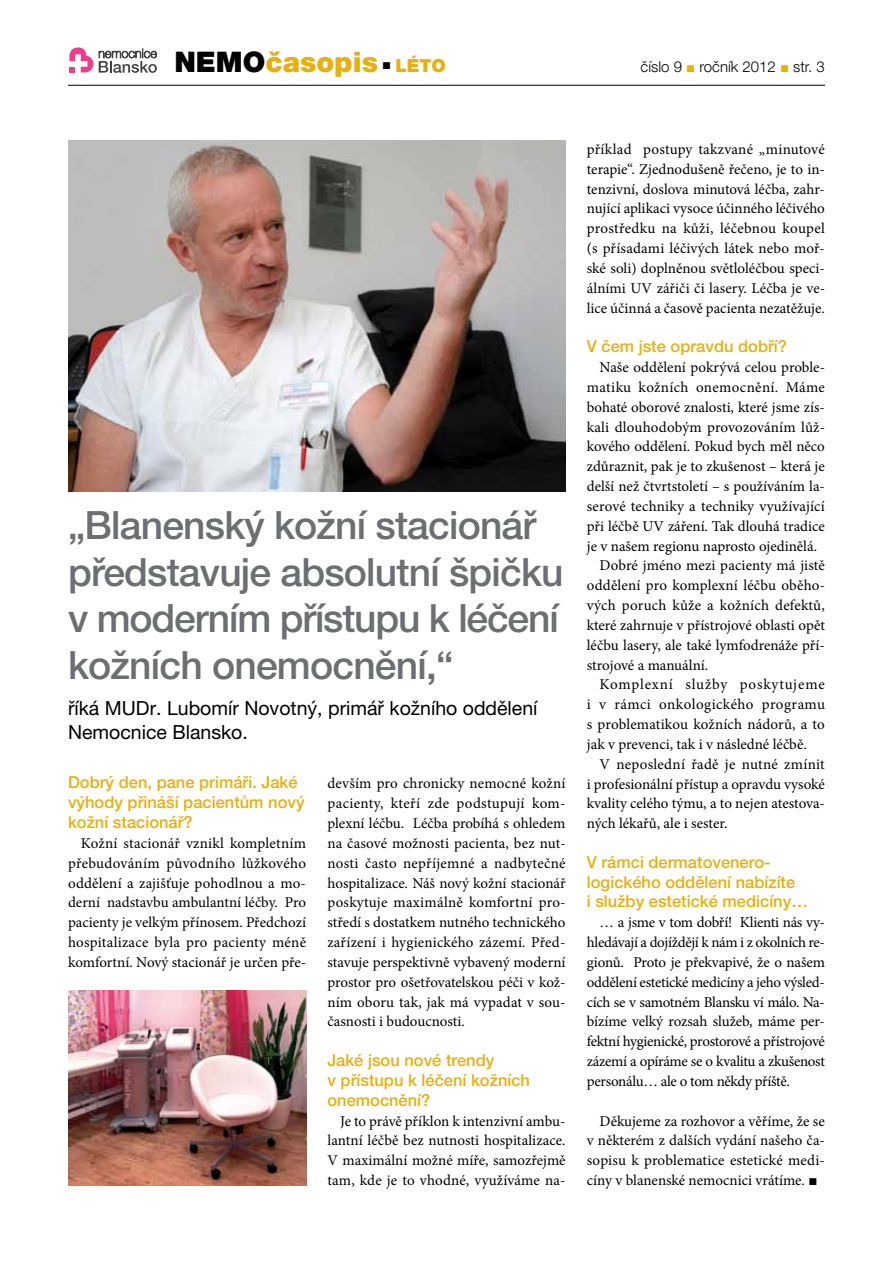
<style>
.page{position:relative;width:893px;height:1263px;background:#fff}
.page>*{position:absolute;margin:0;border:0;box-sizing:border-box;transform-origin:0 0}
.t1{font:500 39px/46.8px "Helvetica Neue LT Pro";letter-spacing:-.02em;color:#6d6e71}
.t2{font:900 28.35px "Helvetica Neue LT Pro";color:#e7b00f}
.t3{font:19.5px/23.4px "Helvetica Neue LT Pro";color:#000}
.t4{font:500 16.5px/19.8px "Helvetica Neue LT Pro";color:#e7b00f}
.t5{font:15px/19.8px "Minion Pro";color:#000;text-align:justify}
.t6{font:15px "Minion Pro";letter-spacing:.02em;color:#000}
.t7{font:15px "Minion Pro";letter-spacing:.03em;color:#000}
.t8{font:15px "Minion Pro";letter-spacing:.055em;color:#000}
.t9{font:300 15px "Helvetica Neue LT Pro";color:#000}
.s1{color:#000}
.s2{font-family:"Times New Roman";font-weight:400;font-size:15px;color:#000}
.s3{font-size:18px}
.s4{font-family:"Times New Roman";font-weight:400;color:#e7b00f}
.s5{font-family:"Times New Roman"}
</style>
<div class="page">
<hr style="left:68px;top:85px;width:757px;height:1px;background:#000">
<svg style="left:69px;top:47px;width:24px;height:26px"></svg>
<svg style="left:99px;top:49px;width:58px;height:24px"></svg>
<img style="left:68px;top:141px;width:498px;height:350px">
<img style="left:68px;top:991px;width:238px;height:194px">
<h2 class="t2" style="left:174px;top:45px;width:273px"><span class="s1">NEMO</span>časopis <span class="s2">■</span> <span class="s3">LÉTO</span></h2>
<p class="t9" style="left:641px;top:57px;width:186px">číslo 9 <span class="s4">■</span> ročník 2012 <span class="s4">■</span> str. 3</p>
<h1 class="t1" style="left:68px;top:501px;width:497px">„Blanenský kožní stacionář představuje absolutní špičku v moderním přístupu k léčení kožních onemocnění,“</h1>
<h3 class="t3" style="left:68px;top:696px;width:471px">říká MUDr. Lubomír Novotný, primář kožního oddělení<br>Nemocnice Blansko.</h3>
<p class="t4" style="left:68px;top:772px;width:238px">Dobrý den, pane primáři. Jaké výhody přináší pacientům nový kožní stacionář?</p>
<p class="t5" style="left:68px;top:833px;width:240px;text-indent:13px">Kožní stacionář vznikl kompletním přebudováním původního lůžkového oddělení a zajišťuje pohodlnou a mo&shy;derní nadstavbu ambulantní léčby. Pro pacienty je velkým přínosem. Předchozí hospitalizace byla pro pacienty méně komfortní. Nový stacionář je určen pře-</p>
<p class="t5" style="left:327px;top:774px;width:240px">devším pro chronicky nemocné kožní pacienty, kteří zde podstupují kom&shy;plexní léčbu. Léčba probíhá s ohledem na časové možnosti pacienta, bez nut&shy;nosti často nepříjemné a nadbytečné hospitalizace. Náš nový kožní stacionář poskytuje maximálně komfortní pro&shy;středí s dostatkem nutného technického zařízení i hygienického zázemí. Před&shy;stavuje perspektivně vybavený moderní prostor pro ošetřovatelskou péči v kož&shy;ním oboru tak, jak má vypadat v sou&shy;časnosti i budoucnosti.</p>
<p class="t4" style="left:327px;top:1050px;width:204px">Jaké jsou nové trendy<br>v přístupu k léčení kožních onemocnění?</p>
<p class="t5" style="left:327px;top:1111px;width:240px;text-indent:13px">Je to právě příklon k intenzivní ambu&shy;lantní léčbě bez nutnosti hospitalizace.<br>V maximální možné míře, samozřejmě tam, kde je to vhodné, využíváme na-</p>
<p class="t5" style="left:587px;top:139px;width:240px">příklad postupy takzvané „minutové terapie“. Zjednodušeně řečeno, je to in&shy;tenzivní, doslova minutová léčba, zahr&shy;nující aplikaci vysoce účinného léčivého prostředku na kůži, léčebnou koupel (s přísadami léčivých látek nebo moř&shy;ské soli) doplněnou světloléčbou speci&shy;álními UV zářiči či lasery. Léčba je ve&shy;lice účinná a časově pacienta nezatěžuje.</p>
<p class="t4" style="left:587px;top:336px;width:202px">V čem jste opravdu dobří?</p>
<p class="t5" style="left:600px;top:357px;width:227px">Naše oddělení pokrývá celou proble-</p>
<p class="t6" style="left:587px;top:377px;width:240px">matiku kožních onemocnění. Máme</p>
<p class="t5" style="left:587px;top:397px;width:240px">bohaté oborové znalosti, které jsme zís-</p>
<p class="t5" style="left:587px;top:417px;width:240px">kali dlouhodobým provozováním lůž-</p>
<p class="t5" style="left:587px;top:437px;width:240px">kového oddělení. Pokud bych měl něco</p>
<p class="t5" style="left:587px;top:457px;width:240px">zdůraznit, pak je to zkušenost – která je</p>
<p class="t5" style="left:587px;top:476px;width:240px">delší než čtvrtstoletí – s používáním la-</p>
<p class="t5" style="left:587px;top:496px;width:240px">serové techniky a techniky využívající</p>
<p class="t5" style="left:587px;top:516px;width:240px">při léčbě UV záření. Tak dlouhá tradice</p>
<p class="t5" style="left:587px;top:536px;width:232px">je v našem regionu naprosto ojedinělá.</p>
<p class="t5" style="left:600px;top:556px;width:227px">Dobré jméno mezi pacienty má jistě</p>
<p class="t5" style="left:587px;top:576px;width:240px">oddělení pro komplexní léčbu oběho-</p>
<p class="t5" style="left:587px;top:595px;width:239px">vých poruch kůže a kožních defektů,</p>
<p class="t5" style="left:587px;top:615px;width:240px">které zahrnuje v přístrojové oblasti opět</p>
<p class="t5" style="left:587px;top:635px;width:240px">léčbu lasery, ale také lymfodrenáže pří-</p>
<p class="t5" style="left:587px;top:655px;width:123px">strojové a manuální.</p>
<p class="t8" style="left:600px;top:674px;width:227px">Komplexní služby poskytujeme</p>
<p class="t7" style="left:587px;top:694px;width:240px">i v rámci onkologického programu</p>
<p class="t5" style="left:587px;top:714px;width:240px">s problematikou kožních nádorů, a to</p>
<p class="t5" style="left:587px;top:734px;width:221px">jak v prevenci, tak i v následné léčbě.</p>
<p class="t6" style="left:600px;top:754px;width:227px">V neposlední řadě je nutné zmínit</p>
<p class="t5" style="left:587px;top:774px;width:240px">i profesionální přístup a opravdu vysoké</p>
<p class="t5" style="left:587px;top:794px;width:240px">kvality celého týmu, a to nejen atestova-</p>
<p class="t5" style="left:587px;top:813px;width:142px">ných lékařů, ale i sester.</p>
<p class="t4" style="left:587px;top:852px;width:223px">V rámci dermatovenero&shy;logického oddělení nabízíte<br>i služby estetické medicíny…</p>
<p class="t5" style="left:587px;top:913px;width:240px;text-indent:13px">… a jsme v tom dobří! Klienti nás vy&shy;hledávají a dojíždějí k nám i z okolních re&shy;gionů. Proto je překvapivé, že o našem oddělení estetické medicíny a jeho výsled&shy;cích se v samotném Blansku ví málo. Na&shy;bízíme velký rozsah služeb, máme per&shy;fektní hygienické, prostorové a přístrojové zázemí a opíráme se o kvalitu a zkušenost personálu… ale o tom někdy příště.</p>
<p class="t5" style="left:587px;top:1111px;width:240px;text-indent:13px">Děkujeme za rozhovor a věříme, že se v některém z dalších vydání našeho ča&shy;sopisu k problematice estetické medi&shy;cíny v blanenské nemocnici vrátíme. <span class="s5">■</span></p>
</div>
